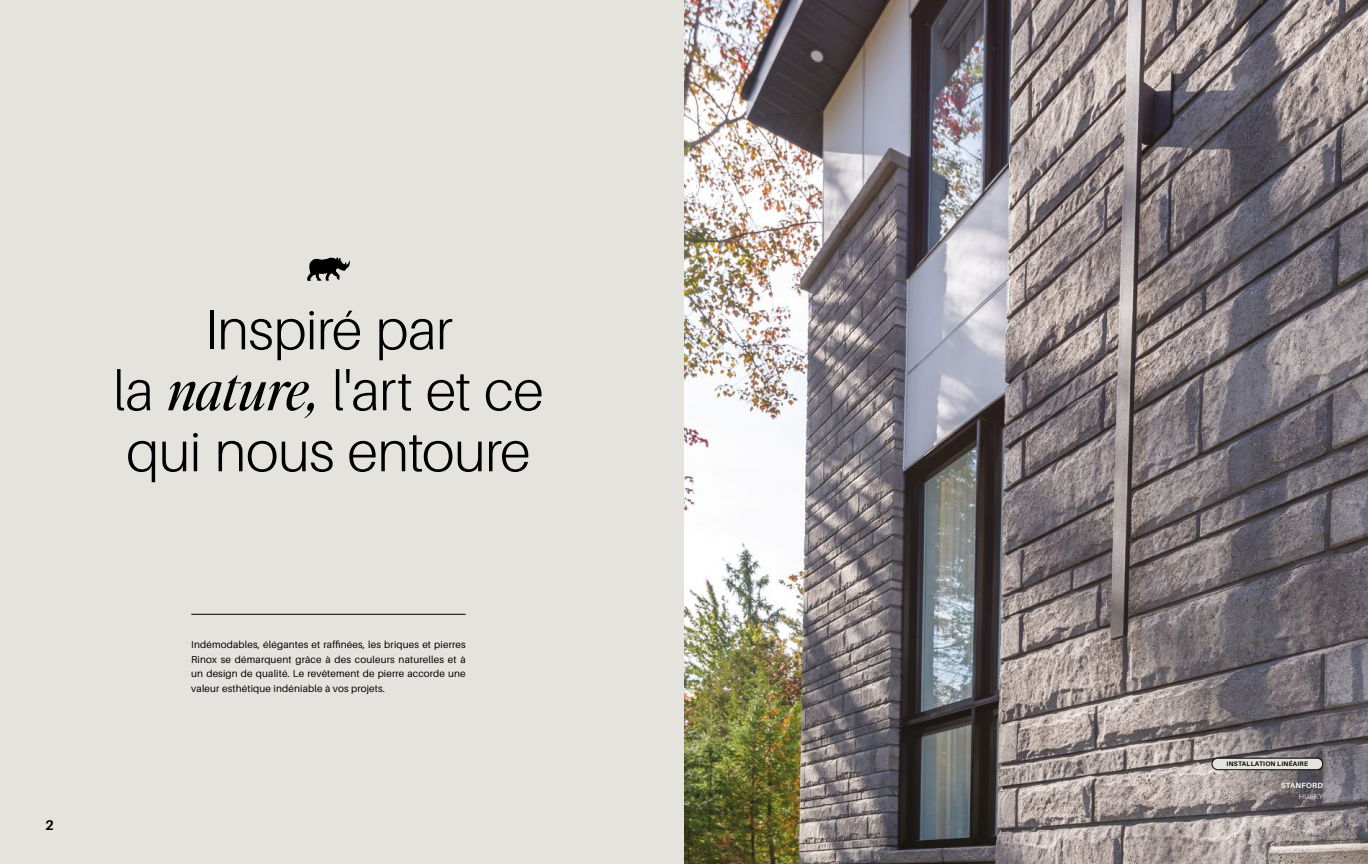
<style>
.page{position:relative;width:1368px;height:864px;background:#fff}
.page>*{position:absolute;margin:0;border:0;box-sizing:border-box;transform-origin:0 0}
.t1{font:300 56px/61px "Aileron";letter-spacing:-.01em;color:#000;text-align:center}
.t2{font:700 14px "Aileron";color:#000}
.t3{font:10px/14.5px "Aileron";letter-spacing:.015em;color:#000;text-align:justify}
.t4{font:700 7.5px "Aileron";letter-spacing:.035em;color:#fff}
.t5{font:300 7.5px "Aileron";letter-spacing:.035em;color:#fff}
.t6{font:700 6.5px "Aileron";letter-spacing:.035em;color:#000}
.s1{font-family:"Editor's Note";font-weight:400;font-style:italic}
</style>
<div class="page">
<div style="left:0;top:0;width:684px;height:864px;background:#e4e3de"></div>
<img style="left:684px;top:0;width:684px;height:864px">
<svg style="left:307px;top:257px;width:43px;height:24px"></svg>
<hr style="left:191px;top:614px;width:275px;height:1px;background:#000">
<div style="left:1212px;top:758px;width:111px;height:12px;background:#e4e3de;border-radius:6px"></div>
<div style="left:1212px;top:758px;width:111px;height:12px;border:1px solid #000;border-radius:6px"></div>
<h2 class="t2" style="left:45px;top:817px;width:10px">2</h2>
<h1 class="t1" style="left:113px;top:300px;width:432px">Inspiré par<br>la <span class="s1">nature,</span> l'art et ce qui nous entoure</h1>
<p class="t3" style="left:191px;top:638px;width:276px">Indémodables, élégantes et raffinées, les briques et pierres Rinox se démarquent grâce à des couleurs naturelles et à un design de qualité. Le revêtement de pierre accorde une valeur esthétique indéniable à vos projets.</p>
<p class="t6" style="left:1227px;top:761px;width:83px">INSTALLATION LINÉAIRE</p>
<p class="t4" style="left:1281px;top:781px;width:43px">STANFORD</p>
<p class="t5" style="left:1299px;top:792px;width:26px">HUSKY</p>
</div>
